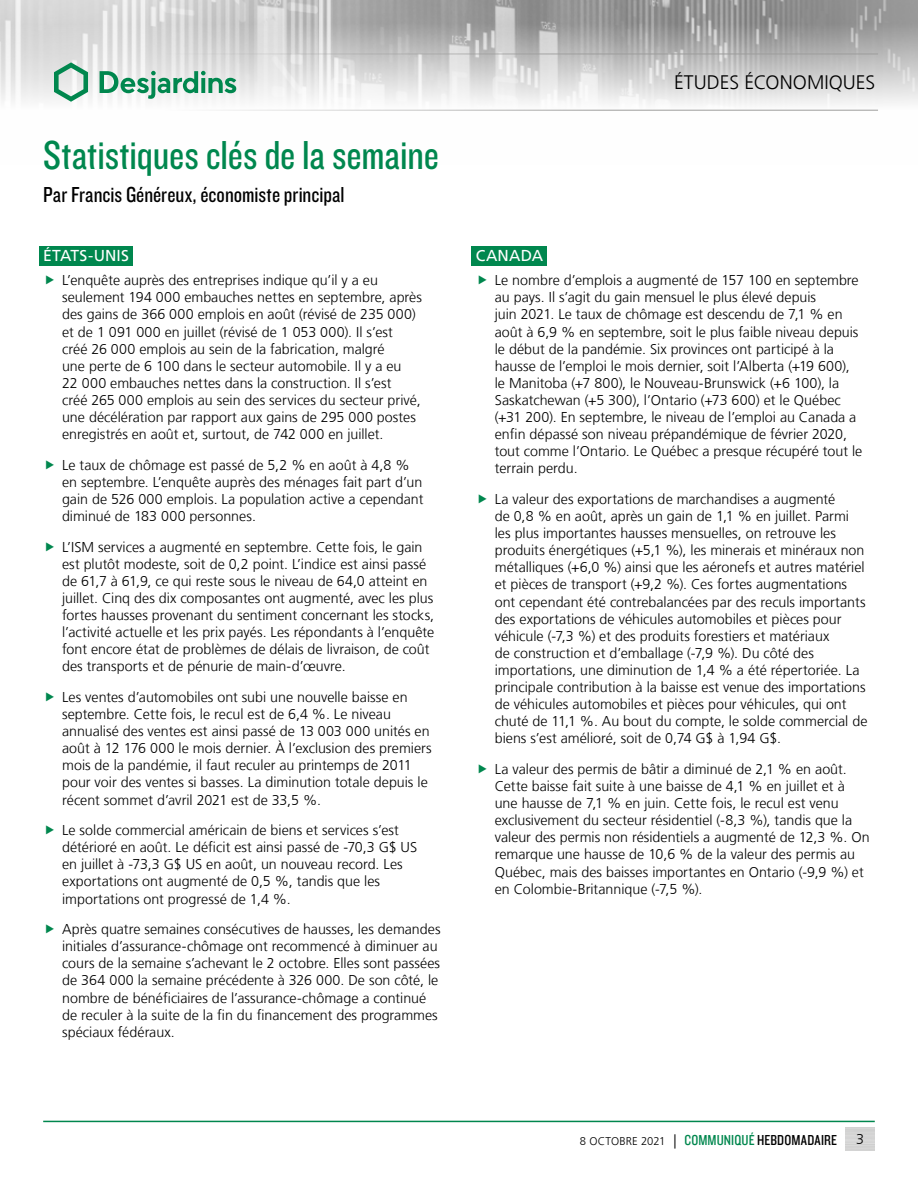
<style>
.page{position:relative;width:918px;height:1188px;background:#fff}
.page>*{position:absolute;margin:0;border:0;box-sizing:border-box;transform-origin:0 0}
.t1{font:42px "Knockout 29 Junior Ltweight";letter-spacing:-.005em;color:#00874e}
.t2{font:22.5px "Knockout 29 Junior Ltweight";color:#000}
.t3{font:300 19.5px "Frutiger LT";color:#000}
.t4{font:15.75px "Frutiger LT";letter-spacing:.01em;color:#fff}
.t5{font:300 14.25px/17.1px "Frutiger LT";color:#000}
.t6{font:300 11.25px "Frutiger LT";letter-spacing:.015em;color:#000}
.s1{font-size:14.25px}
.s2{font-family:"Knockout 29 Junior Ltweight";font-weight:400;font-size:15px;color:#00874e}
.s3{font-family:"Knockout 29 Junior Ltweight";font-weight:400;font-size:15px}
</style>
<div class="page">
<img style="left:0;top:0;width:918px;height:110px">
<hr style="left:0;top:54px;width:878px;height:1px;background:#9d9d9c">
<hr style="left:0;top:110px;width:878px;height:1px;background:#9d9d9c">
<svg style="left:54px;top:62px;width:34px;height:40px"></svg>
<svg style="left:100px;top:71px;width:136px;height:28px"></svg>
<hr style="left:43px;top:1121px;width:832px;height:1px;background:#00874e">
<div style="left:39px;top:246px;width:94px;height:19px;background:#00874e"></div>
<div style="left:472px;top:246px;width:75px;height:19px;background:#00874e"></div>
<h1 class="t1" style="left:43px;top:128px;width:397px">Statistiques clés de la semaine</h1>
<h2 class="t2" style="left:43px;top:180px;width:303px">Par Francis Généreux, économiste principal</h2>
<p class="t4" style="left:43px;top:247px;width:87px">ÉTATS-UNIS</p>
<p class="t5" style="left:62px;top:272px;width:361px">L’enquête auprès des entreprises indique qu’il y a eu seulement 194 000 embauches nettes en septembre, après des gains de 366 000 emplois en août (révisé de 235 000) et de 1 091 000 en juillet (révisé de 1 053 000). Il s’est<br>créé 26 000 emplois au sein de la fabrication, malgré<br>une perte de 6 100 dans le secteur automobile. Il y a eu<br>22 000 embauches nettes dans la construction. Il s’est<br>créé 265 000 emplois au sein des services du secteur privé, une décélération par rapport aux gains de 295 000 postes enregistrés en août et, surtout, de 742 000 en juillet.</p>
<p class="t5" style="left:62px;top:456px;width:363px">Le taux de chômage est passé de 5,2 % en août à 4,8 % en septembre. L’enquête auprès des ménages fait part d’un gain de 526 000 emplois. La population active a cependant diminué de 183 000 personnes.</p>
<p class="t5" style="left:62px;top:538px;width:374px">L’ISM services a augmenté en septembre. Cette fois, le gain est plutôt modeste, soit de 0,2 point. L’indice est ainsi passé de 61,7 à 61,9, ce qui reste sous le niveau de 64,0 atteint en juillet. Cinq des dix composantes ont augmenté, avec les plus fortes hausses provenant du sentiment concernant les stocks, l’activité actuelle et les prix payés. Les répondants à l’enquête font encore état de problèmes de délais de livraison, de coût des transports et de pénurie de main-d’œuvre.</p>
<p class="t5" style="left:62px;top:689px;width:371px">Les ventes d’automobiles ont subi une nouvelle baisse en septembre. Cette fois, le recul est de 6,4 %. Le niveau annualisé des ventes est ainsi passé de 13 003 000 unités en août à 12 176 000 le mois dernier. À l’exclusion des premiers mois de la pandémie, il faut reculer au printemps de 2011 pour voir des ventes si basses. La diminution totale depuis le récent sommet d’avril 2021 est de 33,5 %.</p>
<p class="t5" style="left:62px;top:822px;width:357px">Le solde commercial américain de biens et services s’est détérioré en août. Le déficit est ainsi passé de -70,3 G$ US en juillet à -73,3 G$ US en août, un nouveau record. Les exportations ont augmenté de 0,5 %, tandis que les importations ont progressé de 1,4 %.</p>
<p class="t5" style="left:62px;top:921px;width:380px">Après quatre semaines consécutives de hausses, les demandes initiales d’assurance-chômage ont recommencé à diminuer au cours de la semaine s’achevant le 2 octobre. Elles sont passées de 364 000 la semaine précédente à 326 000. De son côté, le nombre de bénéficiaires de l’assurance-chômage a continué de reculer à la suite de la fin du financement des programmes spéciaux fédéraux.</p>
<h3 class="t3" style="left:674px;top:72px;width:203px">ÉTUDES ÉCONOMIQUES</h3>
<p class="t4" style="left:476px;top:247px;width:69px">CANADA</p>
<p class="t5" style="left:495px;top:272px;width:369px">Le nombre d’emplois a augmenté de 157 100 en septembre au pays. Il s’agit du gain mensuel le plus élevé depuis<br>juin 2021. Le taux de chômage est descendu de 7,1 % en août à 6,9 % en septembre, soit le plus faible niveau depuis le début de la pandémie. Six provinces ont participé à la hausse de l’emploi le mois dernier, soit l’Alberta (+19 600), le Manitoba (+7 800), le Nouveau‑Brunswick (+6 100), la Saskatchewan (+5 300), l’Ontario (+73 600) et le Québec (+31 200). En septembre, le niveau de l’emploi au Canada a enfin dépassé son niveau prépandémique de février 2020, tout comme l’Ontario. Le Québec a presque récupéré tout le terrain perdu.</p>
<p class="t5" style="left:495px;top:491px;width:374px">La valeur des exportations de marchandises a augmenté<br>de 0,8 % en août, après un gain de 1,1 % en juillet. Parmi les plus importantes hausses mensuelles, on retrouve les produits énergétiques (+5,1 %), les minerais et minéraux non métalliques (+6,0 %) ainsi que les aéronefs et autres matériel et pièces de transport (+9,2 %). Ces fortes augmentations ont cependant été contrebalancées par des reculs importants des exportations de véhicules automobiles et pièces pour véhicule (-7,3 %) et des produits forestiers et matériaux<br>de construction et d’emballage (-7,9 %). Du côté des importations, une diminution de 1,4 % a été répertoriée. La principale contribution à la baisse est venue des importations de véhicules automobiles et pièces pour véhicules, qui ont chuté de 11,1 %. Au bout du compte, le solde commercial de biens s’est amélioré, soit de 0,74 G$ à 1,94 G$.</p>
<p class="t5" style="left:495px;top:761px;width:377px">La valeur des permis de bâtir a diminué de 2,1 % en août.<br>Cette baisse fait suite à une baisse de 4,1 % en juillet et à une hausse de 7,1 % en juin. Cette fois, le recul est venu exclusivement du secteur résidentiel (-8,3 %), tandis que la valeur des permis non résidentiels a augmenté de 12,3 %. On remarque une hausse de 10,6 % de la valeur des permis au Québec, mais des baisses importantes en Ontario (-9,9 %) et en Colombie‑Britannique (-7,5 %).</p>
<p class="t6" style="left:580px;top:1135px;width:259px">8 OCTOBRE 2021 <span class="s1">|</span> <span class="s2">COMMUNIQUÉ</span> <span class="s3">HEBDOMADAIRE</span></p>
<p class="t5" style="left:856px;top:1131px;width:9px">3</p>
</div>
